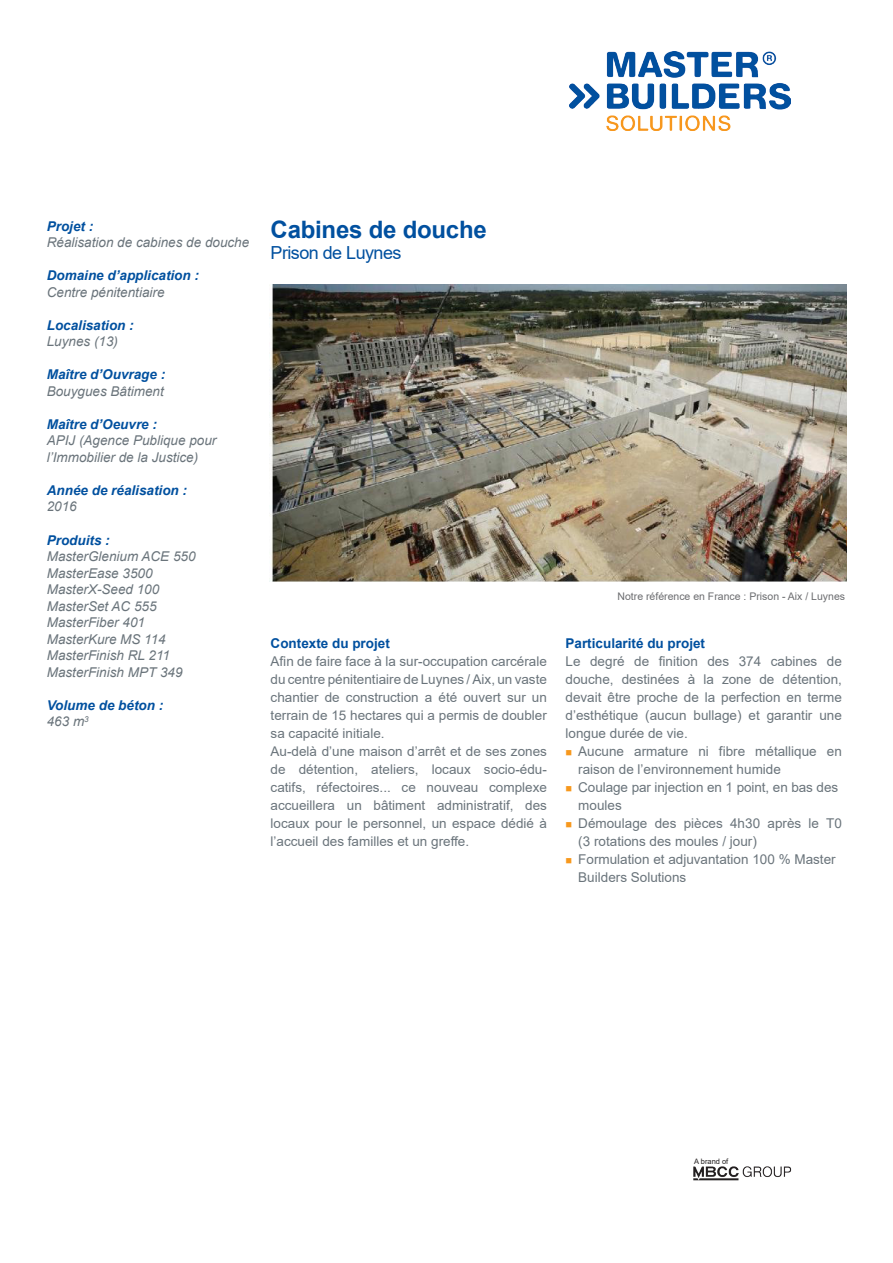
<style>
.page{position:relative;width:893px;height:1263px;background:#fff}
.page>*{position:absolute;margin:0;border:0;box-sizing:border-box;transform-origin:0 0}
.Title_Project{font:700 24px "Arial";letter-spacing:-.01em;color:#01509f}
.Title_Project-2{font:18px "Arial";letter-spacing:-.03em;color:#01509f}
.t1{font:13.5px/18px "Arial";color:#6a747b}
.t2{font:italic 13.5px/16.5px "Arial";color:#6a747b}
.t3{font:italic 700 13.5px "Arial";color:#01509f}
.t4{font:700 13.5px "Arial";color:#01509f}
.t5{font:13.35px/18px "Arial";color:#6a747b;text-align:justify}
.t6{font:10.5px "Arial";color:#6c6d70}
.t7{font:7.5px "Arial";color:#231f20}
.s1{font-size:13.35px}
.s2{color:#f7981d}
</style>
<div class="page">
<img style="left:270px;top:285px;width:576px;height:296px">
<img style="left:570px;top:51px;width:220px;height:80px">
<img style="left:693px;top:1166px;width:99px;height:15px">
<p class="t3" style="left:47px;top:217px;width:48px">Projet :</p>
<p class="t2" style="left:47px;top:235px;width:204px">Réalisation de cabines de douche</p>
<p class="t3" style="left:47px;top:267px;width:154px">Domaine d’application :</p>
<p class="t2" style="left:47px;top:284px;width:119px">Centre pénitentiaire</p>
<p class="t3" style="left:47px;top:316px;width:89px">Localisation :</p>
<p class="t2" style="left:47px;top:334px;width:73px">Luynes (13)</p>
<p class="t3" style="left:47px;top:366px;width:120px">Maître d’Ouvrage :</p>
<p class="t2" style="left:47px;top:383px;width:119px">Bouygues Bâtiment</p>
<p class="t3" style="left:47px;top:415px;width:112px">Maître d’Oeuvre :</p>
<p class="t2" style="left:47px;top:433px;width:171px">APIJ (Agence Publique pour l’Immobilier de la Justice)</p>
<p class="t3" style="left:47px;top:481px;width:142px">Année de réalisation :</p>
<p class="t2" style="left:47px;top:499px;width:32px">2016</p>
<p class="t3" style="left:47px;top:531px;width:65px">Produits :</p>
<p class="t2" style="left:47px;top:548px;width:150px">MasterGlenium ACE 550</p>
<p class="t2" style="left:47px;top:565px;width:107px">MasterEase 3500</p>
<p class="t2" style="left:47px;top:581px;width:114px">MasterX-Seed 100</p>
<p class="t2" style="left:47px;top:598px;width:111px">MasterSet AC 555</p>
<p class="t2" style="left:47px;top:614px;width:100px">MasterFiber 401</p>
<p class="t2" style="left:47px;top:631px;width:121px">MasterKure MS 114</p>
<p class="t2" style="left:47px;top:647px;width:125px">MasterFinish RL 211</p>
<p class="t2" style="left:47px;top:664px;width:137px">MasterFinish MPT 349</p>
<p class="t3" style="left:47px;top:696px;width:118px">Volume de béton :</p>
<p class="t2" style="left:47px;top:713px;width:44px">463 m<sup>3</sup></p>
<p class="Title_Project" style="left:271px;top:213px;width:218px">Cabines de douche</p>
<p class="Title_Project-2" style="left:271px;top:241px;width:132px">Prison de Luynes</p>
<p class="t4" style="left:271px;top:633px;width:121px">Contexte du projet</p>
<p class="t1" style="left:271px;top:652px;width:278px">Afin de faire face à la sur-occupa<span class="s1">tion carcérale</span></p>
<p class="t5" style="left:271px;top:670px;width:278px">du centre pénitentiaire de Luynes / Aix, un vaste chantier de construction a été ouvert sur un terrain de 15 hectares qui a permis de doubler sa capacité initiale.</p>
<p class="t5" style="left:271px;top:742px;width:278px">Au-delà d’une maison d’arrêt et de ses zones de détention, ateliers, locaux socio-édu&shy;catifs, réfectoires... ce nouveau complexe accueillera un bâtiment administratif, des locaux pour le personnel, un espace dédié à l’accueil des familles et un greffe.</p>
<p class="t6" style="left:617px;top:589px;width:229px">Notre référence en France : Prison - Aix / Luynes</p>
<p class="t4" style="left:566px;top:633px;width:141px">Particularité du projet</p>
<p class="t1" style="left:566px;top:652px;width:278px;text-align:justify">Le degré de finition des 374 cabines de douche, destinées à la zone de détention, devait être proche de la perfection en terme d’esthétique (aucun bullage) et garantir une longue durée de vie.</p>
<p class="t1" style="left:578px;top:742px;width:265px;text-indent:-13px"><span class="s2">■</span> Aucune armature ni fibre métallique en raison de l’environnement humide</p>
<p class="t1" style="left:578px;top:778px;width:261px;text-indent:-13px"><span class="s2">■</span> Coulage par injection en 1 point, en bas des moules</p>
<p class="t1" style="left:578px;top:814px;width:265px;text-indent:-13px"><span class="s2">■</span> Démoulage des pièces 4h30 après le T0 (3 rotations des moules / jour)</p>
<p class="t1" style="left:578px;top:850px;width:259px;text-indent:-13px"><span class="s2">■</span> Formulation et adjuvantation 100 % Master<br>Builders Solutions</p>
<p class="t7" style="left:694px;top:1156px;width:36px">A brand of</p>
</div>
